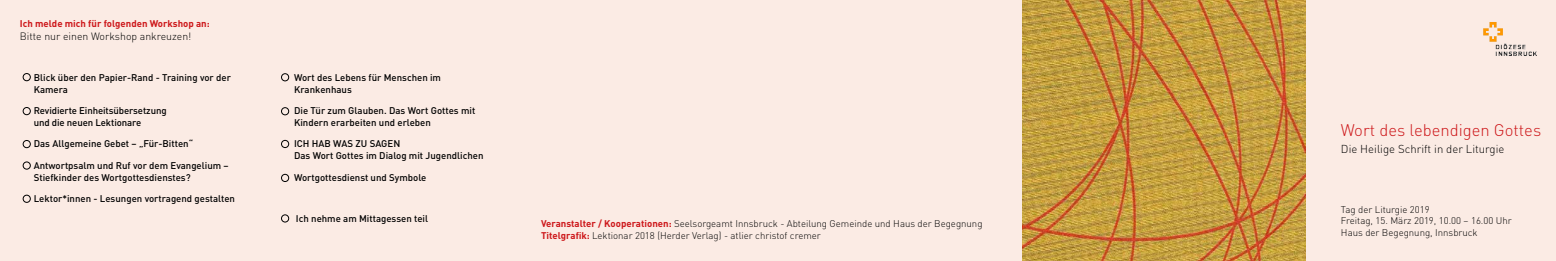
<style>
.page{position:relative;width:1556px;height:261px;background:#fff}
.page>*{position:absolute;margin:0;border:0;box-sizing:border-box;transform-origin:0 0}
.t1{font:300 16.62px "DIN Pro";color:#cd171a}
.t2{font:300 11.38px "DIN Pro";color:#000}
.t3{font:300 10.5px "DIN Pro";color:#000}
.t4{font:500 9.62px/11.5px "DIN Pro";color:#000}
.t5{font:300 9.62px/11.5px "DIN Pro";color:#000}
.t6{font:700 9.62px "DIN Pro";color:#cd171a}
.s1{font-weight:700;color:#cd171a}
</style>
<div class="page">
<div style="left:0;top:0;width:1555px;height:260px;background:#fbebe4"></div>
<div style="left:23px;top:73px;width:8px;height:8px;border:1px solid #000;border-radius:50%"></div>
<div style="left:23px;top:107px;width:8px;height:8px;border:1px solid #000;border-radius:50%"></div>
<div style="left:281px;top:107px;width:8px;height:8px;border:1px solid #000;border-radius:50%"></div>
<div style="left:23px;top:161px;width:8px;height:8px;border:1px solid #000;border-radius:50%"></div>
<div style="left:23px;top:195px;width:8px;height:7px;border:1px solid #000;border-radius:50%"></div>
<div style="left:281px;top:73px;width:8px;height:8px;border:1px solid #000;border-radius:50%"></div>
<div style="left:23px;top:140px;width:8px;height:8px;border:1px solid #000;border-radius:50%"></div>
<div style="left:281px;top:140px;width:8px;height:7px;border:1px solid #000;border-radius:50%"></div>
<div style="left:281px;top:174px;width:8px;height:7px;border:1px solid #000;border-radius:50%"></div>
<div style="left:281px;top:214px;width:8px;height:8px;border:1px solid #000;border-radius:50%"></div>
<img style="left:1022px;top:0;width:283px;height:260px">
<img style="left:1483px;top:22px;width:54px;height:34px">
<p class="t6" style="left:20px;top:17px;width:191px">Ich melde mich für folgenden Workshop an:</p>
<p class="t3" style="left:20px;top:29px;width:173px">Bitte nur einen Workshop ankreuzen!</p>
<p class="t4" style="left:34px;top:71px;width:199px">Blick über den Papier-Rand - Training vor der<br>Kamera</p>
<p class="t4" style="left:34px;top:104px;width:134px">Revidierte Einheitsübersetzung und die neuen Lektionare</p>
<p class="t4" style="left:34px;top:137px;width:161px">Das Allgemeine Gebet – „Für-Bitten“</p>
<p class="t4" style="left:34px;top:159px;width:196px">Antwortpsalm und Ruf vor dem Evangelium –<br>Stiefkinder des Wortgottesdienstes?</p>
<p class="t4" style="left:34px;top:192px;width:203px">Lektor*innen - Lesungen vortragend gestalten</p>
<p class="t4" style="left:294px;top:71px;width:148px">Wort des Lebens für Menschen im<br>Krankenhaus</p>
<p class="t4" style="left:294px;top:104px;width:183px">Die Tür zum Glauben. Das Wort Gottes mit<br>Kindern erarbeiten und erleben</p>
<p class="t4" style="left:294px;top:138px;width:191px">ICH HAB WAS ZU SAGEN<br>Das Wort Gottes im Dialog mit Jugendlichen</p>
<p class="t4" style="left:294px;top:171px;width:134px">Wortgottesdienst und Symbole</p>
<p class="t4" style="left:296px;top:212px;width:134px">Ich nehme am Mittagessen teil</p>
<p class="t5" style="left:541px;top:217px;width:443px"><span class="s1">Veranstalter / Kooperationen:</span> Seelsorgeamt Innsbruck - Abteilung Gemeinde und Haus der Begegnung<br><span class="s1">Titelgrafik:</span> Lektionar 2018 (Herder Verlag) - atlier christof cremer</p>
<h1 class="t1" style="left:1340px;top:119px;width:202px">Wort des lebendigen Gottes</h1>
<p class="t2" style="left:1340px;top:141px;width:165px">Die Heilige Schrift in der Liturgie</p>
<p class="t5" style="left:1340px;top:203px;width:172px">Tag der Liturgie 2019<br>Freitag, 15. März 2019, 10.00 – 16.00 Uhr<br>Haus der Begegnung, Innsbruck</p>
</div>
